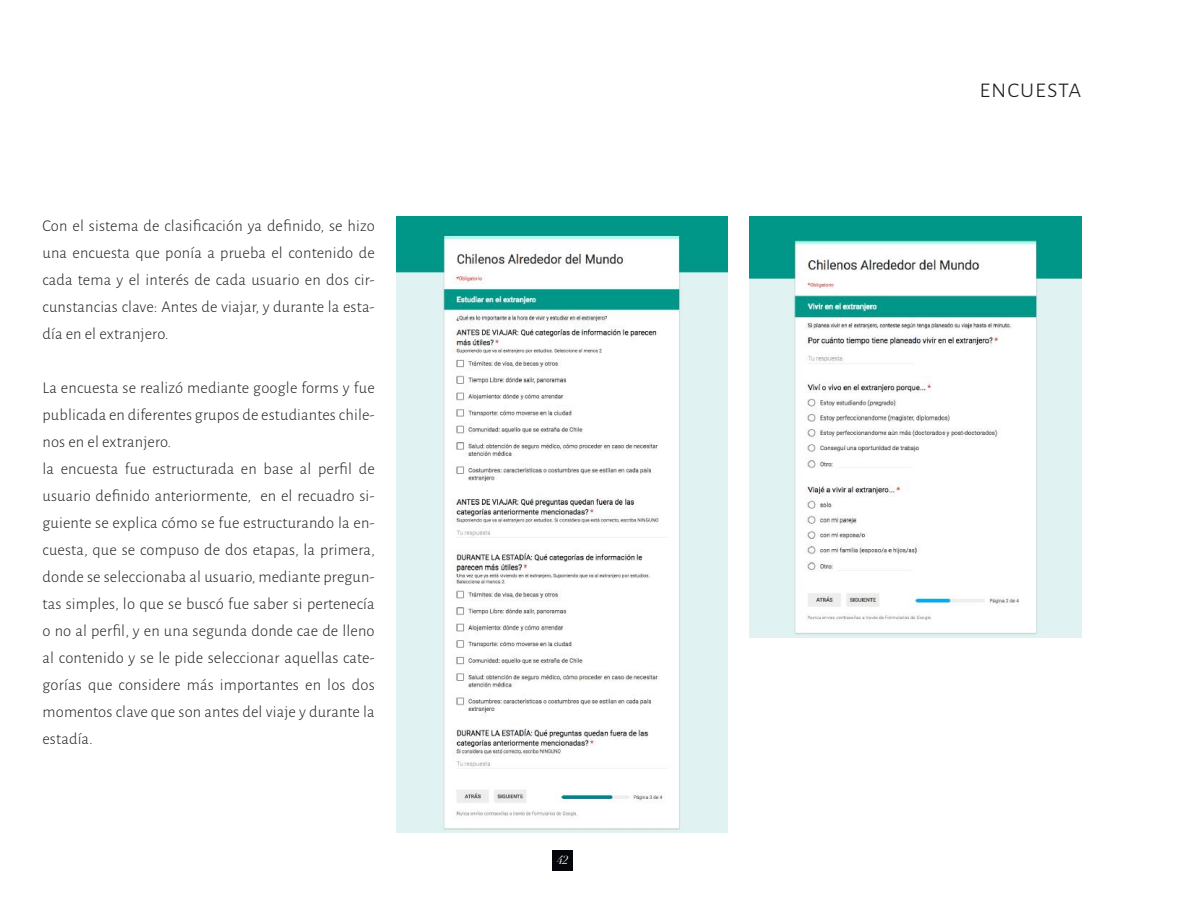
<style>
.page{position:relative;width:1188px;height:918px;background:#fff}
.page>*{position:absolute;margin:0;border:0;box-sizing:border-box;transform-origin:0 0}
.Título_-_17pt___26pt{font:300 27px "Alegreya Sans SC";letter-spacing:.01em;color:#241f1f}
.t1{font:300 16.5px/27px "Alegreya Sans";letter-spacing:.01em;color:#241f1f;text-align:justify}
.t2{font:italic 12px "Didot";color:#fff}
</style>
<div class="page">
<div style="left:552px;top:850px;width:20px;height:21px;background:#05060b"></div>
<img style="left:749px;top:217px;width:333px;height:421px">
<img style="left:396px;top:217px;width:331px;height:616px">
<p class="t1" style="left:43px;top:212px;width:334px">Con el sistema de clasificación ya definido, se hizo una encuesta que ponía a prueba el contenido de cada tema y el interés de cada usuario en dos cir&shy;cunstancias clave: Antes de viajar, y durante la esta&shy;día en el extranjero.</p>
<p class="t1" style="left:43px;top:374px;width:334px">La encuesta se realizó mediante google forms y fue publicada en diferentes grupos de estudiantes chile&shy;nos en el extranjero.</p>
<p class="t1" style="left:43px;top:455px;width:334px">la encuesta fue estructurada en base al perfil de usuario definido anteriormente, en el recuadro si&shy;guiente se explica cómo se fue estructurando la en&shy;cuesta, que se compuso de dos etapas, la primera, donde se seleccionaba al usuario, mediante pregun&shy;tas simples, lo que se buscó fue saber si pertenecía o no al perfil, y en una segunda donde cae de lleno al contenido y se le pide seleccionar aquellas cate&shy;gorías que considere más importantes en los dos momentos clave que son antes del viaje y durante la estadía.</p>
<p class="t2" style="left:557px;top:852px;width:13px">42</p>
<p class="Título_-_17pt___26pt" style="left:979px;top:70px;width:104px">encuesta</p>
</div>
